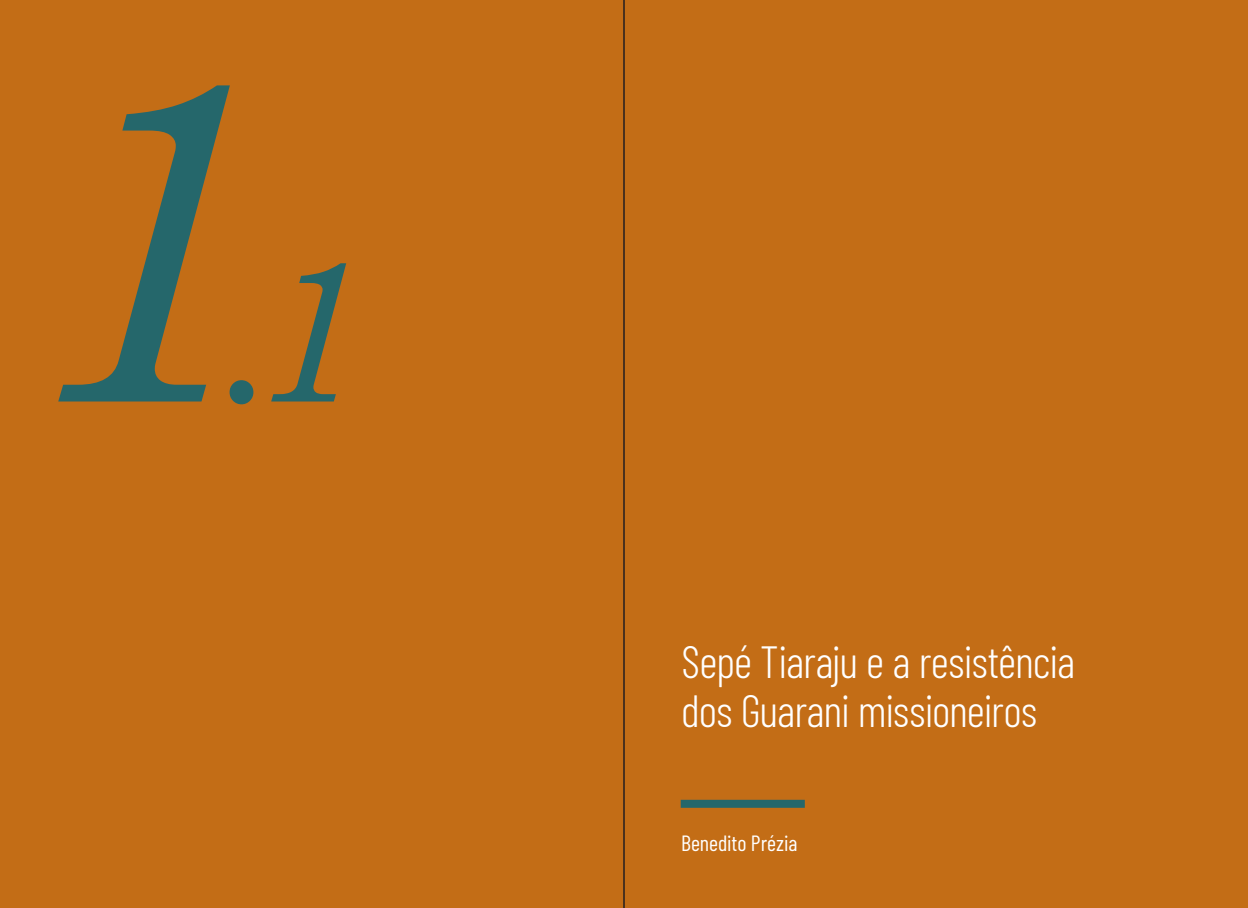
<style>
.page{position:relative;width:1248px;height:908px;background:#fff}
.page>*{position:absolute;margin:0;border:0;box-sizing:border-box;transform-origin:0 0}
.t1{font:italic 457.4px "Century Schoolbook";color:#25676b}
.t2{font:italic 200px "Century Schoolbook";color:#25676b}
.t3{font:300 45px/49px "Barlow Condensed";letter-spacing:-.025em;color:#fff}
.t4{font:22px "Barlow Condensed";color:#fff}
</style>
<div class="page">
<div style="left:0;top:0;width:1247px;height:907px;background:#c36d16"></div>
<div style="left:680px;top:799px;width:124px;height:8px;background:#25676b"></div>
<hr style="left:623px;top:0;width:1px;height:907px;background:#231f20">
<h1 class="t1" style="left:14px;top:-42px;width:256px">1</h1>
<h2 class="t2" style="left:219px;top:207px;width:146px">.1</h2>
<p class="t3" style="left:681px;top:635px;width:395px">Sepé Tiaraju e a resistência dos Guarani missioneiros</p>
<p class="t4" style="left:681px;top:828px;width:118px">Benedito Prézia</p>
</div>
